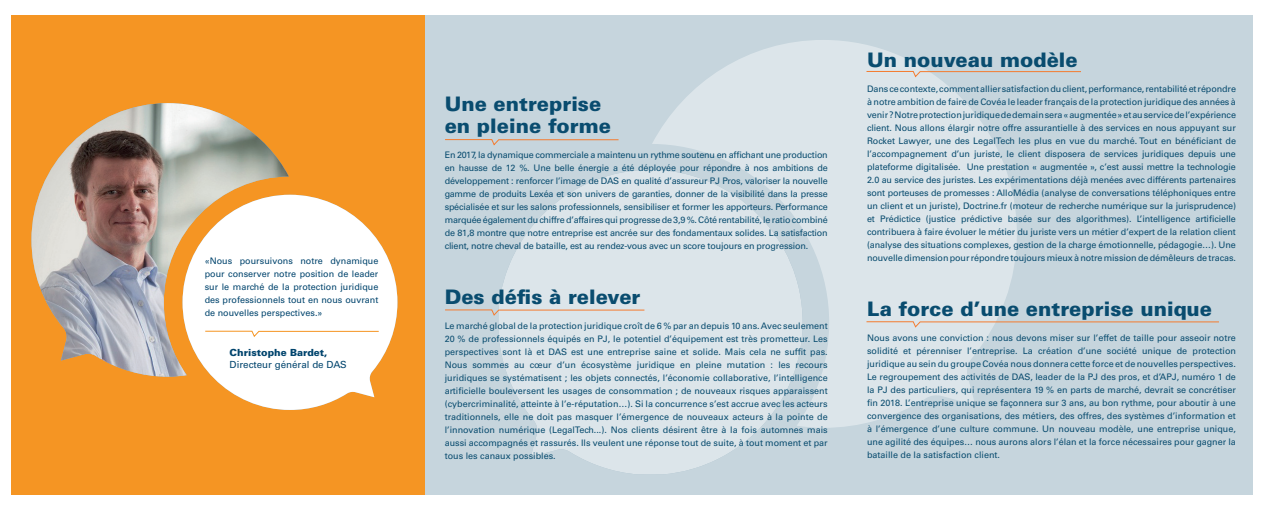
<style>
.page{position:relative;width:1270px;height:511px;background:#fff}
.page>*{position:absolute;margin:0;border:0;box-sizing:border-box;transform-origin:0 0}
.t1{font:900 20px/22px "Univers LT";color:#094c6f}
.t2{font:9.8px "Univers LT";color:#00446d}
.t3{font:900 9.8px "Univers LT";color:#00446d}
.t4{font:9px/13px "Univers LT";color:#094c6f;text-align:justify}
.t5{font:9px/13px "Univers LT";color:#00446d;text-align:justify}
</style>
<div class="page">
<div style="left:425px;top:16px;width:828px;height:479px;background:#c6d5dd"></div>
<div style="left:11px;top:15px;width:414px;height:479px;background:#f59523"></div>
<svg style="left:499px;top:170px;width:261px;height:304px;fill:#dce5ea"></svg>
<svg style="left:652px;top:40px;width:365px;height:387px;fill:#dce5ea"></svg>
<svg style="left:212px;top:194px;width:185px;height:215px;fill:#fff"></svg>
<img style="left:31px;top:103px;width:258px;height:273px">
<svg style="left:204px;top:330px;width:176px;height:8px"></svg>
<svg style="left:445px;top:139px;width:174px;height:7px"></svg>
<svg style="left:445px;top:308px;width:200px;height:8px"></svg>
<svg style="left:865px;top:70px;width:216px;height:8px"></svg>
<svg style="left:865px;top:320px;width:354px;height:8px"></svg>
<p class="t5" style="left:205px;top:254px;width:175px">«Nous poursuivons notre dynamique pour conserver notre position de leader sur le marché de la protection juridique des professionnels tout en nous ouvrant de nouvelles perspectives.»</p>
<p class="t3" style="left:230px;top:346px;width:99px">Christophe Bardet,</p>
<p class="t2" style="left:230px;top:358px;width:119px">Directeur général de DAS</p>
<h1 class="t1" style="left:445px;top:93px;width:168px">Une entreprise en pleine forme</h1>
<p class="t4" style="left:445px;top:148px;width:385px">En 2017, la dynamique commerciale a maintenu un rythme soutenu en affichant une production en hausse de 12 %. Une belle énergie a été déployée pour répondre à nos ambitions de développement : renforcer l’image de DAS en qualité d’assureur PJ Pros, valoriser la nouvelle gamme de produits Lexéa et son univers de garanties, donner de la visibilité dans la presse spécialisée et sur les salons professionnels, sensibiliser et former les apporteurs. Performance marquée également du chiffre d’affaires qui progresse de 3,9 %. Côté rentabilité, le ratio combiné de 81,8 montre que notre entreprise est ancrée sur des fondamentaux solides. La satisfaction client, notre cheval de bataille, est au rendez-vous avec un score toujours en progression.</p>
<h1 class="t1" style="left:445px;top:286px;width:197px">Des défis à relever</h1>
<p class="t4" style="left:445px;top:319px;width:385px">Le marché global de la protection juridique croît de 6 % par an depuis 10 ans. Avec seulement 20 % de professionnels équipés en PJ, le potentiel d’équipement est très prometteur. Les perspectives sont là et DAS est une entreprise saine et solide. Mais cela ne suffit pas.<br>Nous sommes au cœur d’un écosystème juridique en pleine mutation : les recours juridiques se systématisent ; les objets connectés, l’économie collaborative, l’intelligence artificielle bouleversent les usages de consommation ; de nouveaux risques apparaissent (cybercriminalité, atteinte à l’e-réputation…). Si la concurrence s’est accrue avec les acteurs traditionnels, elle ne doit pas masquer l’émergence de nouveaux acteurs à la pointe de l’innovation numérique (LegalTech...). Nos clients désirent être à la fois automnes mais aussi accompagnés et rassurés. Ils veulent une réponse tout de suite, à tout moment et par tous les canaux possibles.</p>
<h1 class="t1" style="left:867px;top:49px;width:212px">Un nouveau modèle</h1>
<p class="t4" style="left:867px;top:82px;width:370px">Dans ce contexte, comment allier satisfaction du client, performance, rentabilité et répondre à notre ambition de faire de Covéa le leader français de la protection juridique des années à venir ? Notre protection juridique de demain sera « augmentée » et au service de l’expérience client. Nous allons élargir notre offre assurantielle à des services en nous appuyant sur Rocket Lawyer, une des LegalTech les plus en vue du marché. Tout en bénéficiant de l’accompagnement d’un juriste, le client disposera de services juridiques depuis une plateforme digitalisée. Une prestation « augmentée », c’est aussi mettre la technologie 2.0 au service des juristes. Les expérimentations déjà menées avec différents partenaires sont porteuses de promesses : AlloMédia (analyse de conversations téléphoniques entre un client et un juriste), Doctrine.fr (moteur de recherche numérique sur la jurisprudence) et Prédictice (justice prédictive basée sur des algorithmes). L’intelligence artificielle contribuera à faire évoluer le métier du juriste vers un métier d’expert de la relation client (analyse des situations complexes, gestion de la charge émotionnelle, pédagogie…). Une nouvelle dimension pour répondre toujours mieux à notre mission de démêleurs de tracas.</p>
<h1 class="t1" style="left:867px;top:298px;width:347px">La force d’une entreprise unique</h1>
<p class="t4" style="left:867px;top:331px;width:370px">Nous avons une conviction : nous devons miser sur l’effet de taille pour asseoir notre solidité et pérenniser l’entreprise. La création d’une société unique de protection juridique au sein du groupe Covéa nous donnera cette force et de nouvelles perspectives.<br>Le regroupement des activités de DAS, leader de la PJ des pros, et d’APJ, numéro 1 de la PJ des particuliers, qui représentera 19 % en parts de marché, devrait se concrétiser fin 2018. L’entreprise unique se façonnera sur 3 ans, au bon rythme, pour aboutir à une convergence des organisations, des métiers, des offres, des systèmes d’information et à l’émergence d’une culture commune. Un nouveau modèle, une entreprise unique, une agilité des équipes… nous aurons alors l’élan et la force nécessaires pour gagner la bataille de la satisfaction client.</p>
</div>
